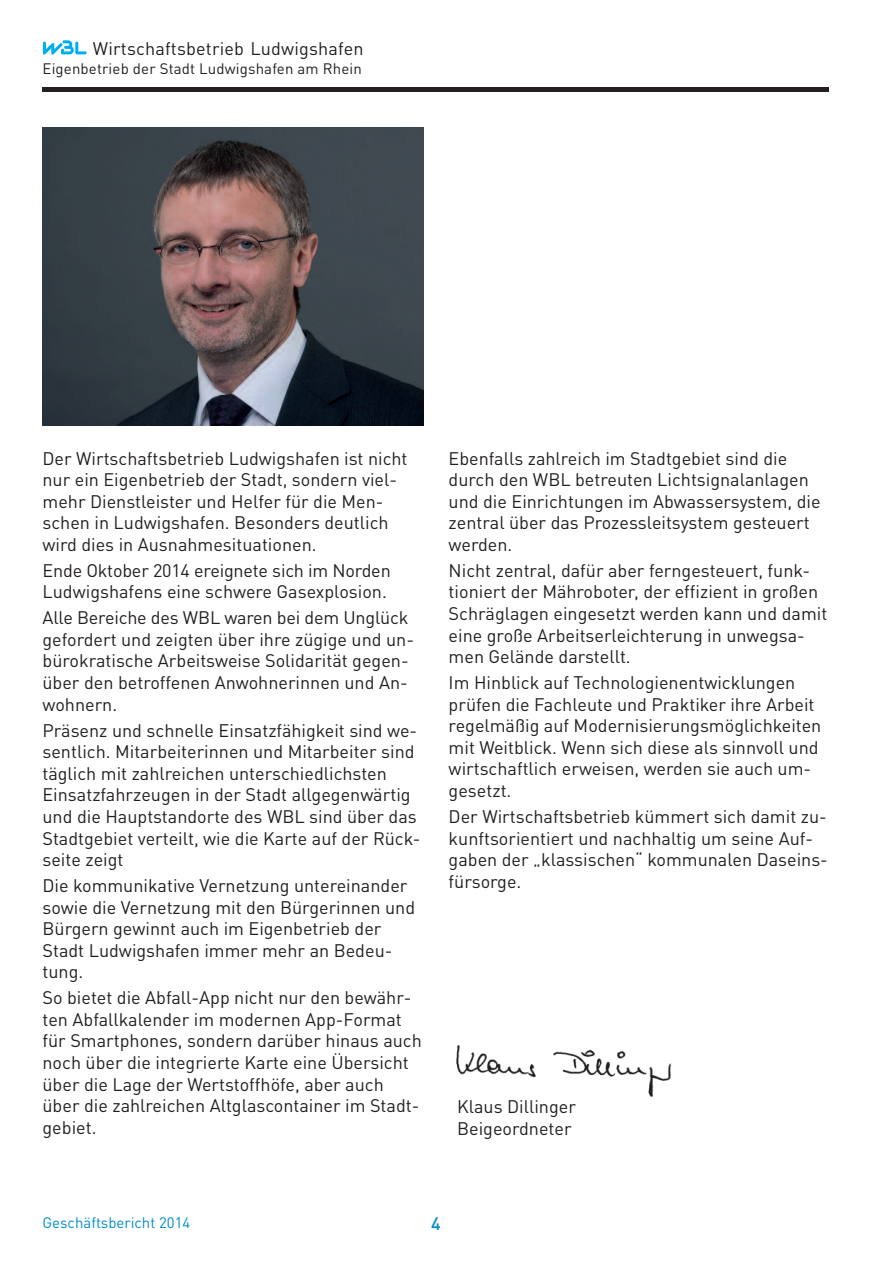
<style>
.page{position:relative;width:893px;height:1263px;background:#fff}
.page>*{position:absolute;margin:0;border:0;box-sizing:border-box;transform-origin:0 0}
.t1{font:18px/21.6px "DIN Offc";color:#231f20}
.t2{font:500 18px "DIN Offc";color:#008ecc}
.t3{font:15px "DIN Offc";letter-spacing:.01em;color:#231f20}
.t4{font:15px "DIN Offc";color:#008ecc}
.s1{color:#fff}
</style>
<div class="page">
<hr style="left:43px;top:87px;width:786px;height:4px;background:#231f20">
<svg style="left:43px;top:40px;width:44px;height:15px"></svg>
<img style="left:456px;top:1045px;width:215px;height:52px">
<img style="left:43px;top:128px;width:380px;height:297px">
<p class="t1" style="left:43px;top:37px;width:323px"><span class="s1">WBL</span> Wirtschaftsbetrieb Ludwigshafen</p>
<p class="t3" style="left:43px;top:59px;width:321px">Eigenbetrieb der Stadt Ludwigshafen am Rhein</p>
<p class="t1" style="left:43px;top:447px;width:367px">Der Wirtschaftsbetrieb Ludwigshafen ist nicht nur ein Eigenbetrieb der Stadt, sondern viel&shy;mehr Dienstleister und Helfer für die Men&shy;schen in Ludwigshafen. Besonders deutlich wird dies in Ausnahmesituationen.</p>
<p class="t1" style="left:43px;top:559px;width:350px">Ende Oktober 2014 ereignete sich im Norden<br>Ludwigshafens eine schwere Gasexplosion.</p>
<p class="t1" style="left:43px;top:607px;width:373px">Alle Bereiche des WBL waren bei dem Unglück gefordert und zeigten über ihre zügige und un&shy;bürokratische Arbeitsweise Solidarität gegen&shy;über den betroffenen Anwohnerinnen und An&shy;wohnern.</p>
<p class="t1" style="left:43px;top:719px;width:379px">Präsenz und schnelle Einsatzfähigkeit sind we&shy;sentlich. Mitarbeiterinnen und Mitarbeiter sind täglich mit zahlreichen unterschiedlichsten Einsatzfahrzeugen in der Stadt allgegenwärtig und die Hauptstandorte des WBL sind über das Stadtgebiet verteilt, wie die Karte auf der Rück&shy;seite zeigt</p>
<p class="t1" style="left:43px;top:874px;width:374px">Die kommunikative Vernetzung untereinander sowie die Vernetzung mit den Bürgerinnen und Bürgern gewinnt auch im Eigenbetrieb der Stadt Ludwigshafen immer mehr an Bedeu&shy;tung.</p>
<p class="t1" style="left:43px;top:986px;width:381px">So bietet die Abfall-App nicht nur den bewähr&shy;ten Abfallkalender im modernen App-Format für Smartphones, sondern darüber hinaus auch noch über die integrierte Karte eine Übersicht über die Lage der Wertstoffhöfe, aber auch über die zahlreichen Altglascontainer im Stadt&shy;gebiet.</p>
<p class="t1" style="left:449px;top:447px;width:373px">Ebenfalls zahlreich im Stadtgebiet sind die durch den WBL betreuten Lichtsignalanlagen und die Einrichtungen im Abwassersystem, die zentral über das Prozessleitsystem gesteuert werden.</p>
<p class="t1" style="left:449px;top:559px;width:380px">Nicht zentral, dafür aber ferngesteuert, funk&shy;tioniert der Mähroboter, der effizient in großen Schräglagen eingesetzt werden kann und damit eine große Arbeitserleichterung in unwegsa&shy;men Gelände darstellt.</p>
<p class="t1" style="left:449px;top:671px;width:374px">Im Hinblick auf Technologienentwicklungen prüfen die Fachleute und Praktiker ihre Arbeit regelmäßig auf Modernisierungsmöglichkeiten mit Weitblick. Wenn sich diese als sinnvoll und wirtschaftlich erweisen, werden sie auch um&shy;gesetzt.</p>
<p class="t1" style="left:449px;top:805px;width:381px">Der Wirtschaftsbetrieb kümmert sich damit zu&shy;kunftsorientiert und nachhaltig um seine Auf&shy;gaben der „klassischen“ kommunalen Daseins&shy;fürsorge.</p>
<p class="t1" style="left:457px;top:1095px;width:120px">Klaus Dillinger<br>Beigeordneter</p>
<p class="t4" style="left:43px;top:1213px;width:149px">Geschäftsbericht 2014</p>
<p class="t2" style="left:431px;top:1212px;width:11px">4</p>
</div>
